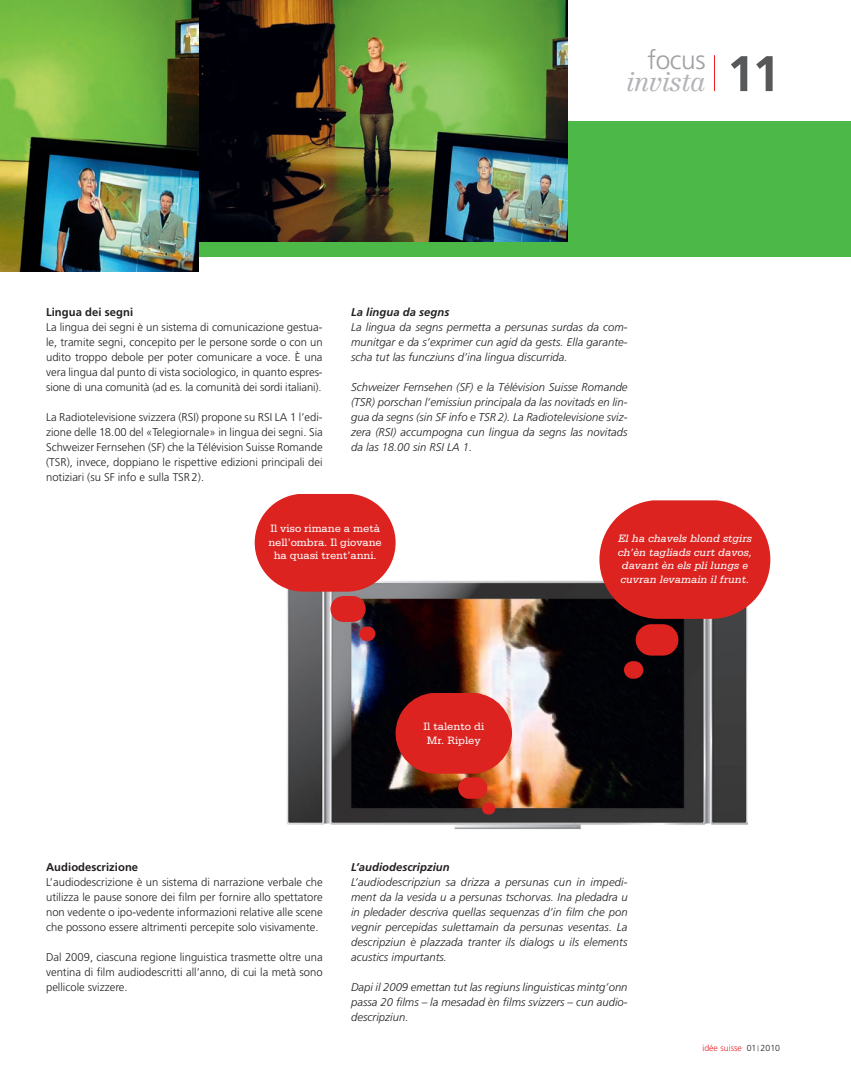
<style>
.page{position:relative;width:851px;height:1081px;background:#fff}
.page>*{position:absolute;margin:0;border:0;box-sizing:border-box;transform-origin:0 0}
.t1{font:italic 300 26.25px "Centennial";letter-spacing:-.03em;color:#b2b3b7}
.t2{font:300 26.25px "Frutiger LT";letter-spacing:-.015em;color:#9d9fa2}
.Fliesstext___Deutsc{font:300 11.25px/15px "Frutiger LT";color:#231f20;text-align:justify}
.Fliesstext___Franz{font:italic 300 11.25px/15px "Frutiger LT";letter-spacing:.005em;color:#231f20;text-align:justify}
.Bubbles{font:italic 11.25px "Serifa";color:#fff}
.Bubbles-2{font:11.25px/13.8px "Serifa";letter-spacing:-.005em;color:#fff;text-align:center}
.Fliesstext___Franz-2{font:italic 700 11.25px "Frutiger LT";letter-spacing:.005em;color:#231f20}
.Fliesstext___Franz-3{font:700 11.25px "Frutiger LT";letter-spacing:.005em;color:#231f20}
.t3{font:300 8.75px "Frutiger LT";color:#ee1d23}
.s1{font-family:"Frutiger LT";font-weight:700;font-style:normal;font-size:50px;color:#57585a}
.s2{color:#231f20}
</style>
<div class="page">
<img style="left:287px;top:580px;width:460px;height:249px">
<div style="left:0;top:121px;width:850px;height:135px;background:#4cb848"></div>
<img style="left:198px;top:0;width:369px;height:241px">
<img style="left:0;top:0;width:198px;height:271px">
<svg style="left:359px;top:626px;width:16px;height:15px"></svg>
<div style="left:330px;top:596px;width:35px;height:26px;background:#dc2320;border-radius:13px"></div>
<svg style="left:255px;top:494px;width:140px;height:98px;background:#de403d"></svg>
<div style="left:624px;top:661px;width:19px;height:18px;background:#dc2320;border-radius:9px"></div>
<div style="left:635px;top:624px;width:43px;height:31px;background:#dc2320;border-radius:16px"></div>
<svg style="left:599px;top:500px;width:171px;height:119px;background:#d73a38"></svg>
<svg style="left:482px;top:802px;width:13px;height:12px"></svg>
<div style="left:458px;top:777px;width:29px;height:22px;background:#dc2320;border-radius:11px"></div>
<svg style="left:395px;top:693px;width:117px;height:81px;background:#d1312c"></svg>
<hr style="left:714px;top:55px;width:1px;height:36px;background:#ee1d23">
<h1 class="t2" style="left:647px;top:45px;width:60px">focus</h1>
<p class="t1" style="left:626px;top:66px;width:155px">invista <span class="s1">11</span></p>
<p class="Fliesstext___Franz-3" style="left:46px;top:306px;width:88px">Lingua dei segni</p>
<p class="Fliesstext___Deutsc" style="left:46px;top:320px;width:278px">La lingua dei segni è un sistema di comunicazione gestua&shy;le, tramite segni, concepito per le persone sorde o con un udito troppo debole per poter comunicare a voce. È una vera lingua dal punto di vista sociologico, in quanto espres&shy;sione di una comunità (ad es. la comunità dei sordi italiani).</p>
<p class="Fliesstext___Deutsc" style="left:46px;top:410px;width:278px">La Radiotelevisione svizzera (RSI) propone su RSI LA 1 l’edi&shy;zione delle 18.00 del «Telegiornale» in lingua dei segni. Sia Schweizer Fernsehen (SF) che la Télévision Suisse Romande (TSR), invece, doppiano le rispettive edizioni principali dei notiziari (su SF info e sulla TSR2).</p>
<p class="Fliesstext___Franz-2" style="left:351px;top:306px;width:100px">La lingua da segns</p>
<p class="Fliesstext___Franz" style="left:351px;top:320px;width:278px">La lingua da segns permetta a persunas surdas da com&shy;munitgar e da s’exprimer cun agid da gests. Ella garante&shy;scha tut las funcziuns d’ina lingua discurrida.</p>
<p class="Fliesstext___Franz" style="left:351px;top:380px;width:278px">Schweizer Fernsehen (SF) e la Télévision Suisse Romande (TSR) porschan l’emissiun principala da las novitads en lin&shy;gua da segns (sin SF info e TSR2). La Radiotelevisione sviz&shy;zera (RSI) accumpogna cun lingua da segns las novitads da las 18.00 sin RSI LA 1.</p>
<p class="Bubbles-2" style="left:268px;top:521px;width:115px">Il viso rimane a metà nell’ombra. Il giovane ha quasi trent’anni.</p>
<p class="Bubbles" style="left:618px;top:532px;width:135px">El ha chavels blond stgirs</p>
<p class="Bubbles" style="left:617px;top:546px;width:136px">ch’èn tagliads curt davos,</p>
<p class="Bubbles" style="left:621px;top:559px;width:128px">davant èn els pli lungs e</p>
<p class="Bubbles" style="left:620px;top:573px;width:130px">cuvran levamain il frunt.</p>
<p class="Bubbles-2" style="left:423px;top:719px;width:62px">Il talento di<br>Mr. Ripley</p>
<p class="Fliesstext___Franz-3" style="left:46px;top:861px;width:94px">Audiodescrizione</p>
<p class="Fliesstext___Deutsc" style="left:46px;top:875px;width:278px">L’audiodescrizione è un sistema di narrazione verbale che utilizza le pause sonore dei film per fornire allo spettatore non vedente o ipo-vedente informazioni relative alle scene che possono essere altrimenti percepite solo visivamente.</p>
<p class="Fliesstext___Deutsc" style="left:46px;top:950px;width:278px">Dal 2009, ciascuna regione linguistica trasmette oltre una ventina di film audiodescritti all’anno, di cui la metà sono pellicole svizzere.</p>
<p class="Fliesstext___Franz-2" style="left:351px;top:861px;width:100px">L’audiodescripziun</p>
<p class="Fliesstext___Franz" style="left:351px;top:875px;width:278px">L’audiodescripziun sa drizza a persunas cun in impedi&shy;ment da la vesida u a persunas tschorvas. Ina pledadra u in pledader descriva quellas sequenzas d’in film che pon vegnir percepidas sulettamain da persunas vesentas. La descripziun è plazzada tranter ils dialogs u ils elements acustics impurtants.</p>
<p class="Fliesstext___Franz" style="left:351px;top:980px;width:278px">Dapi il 2009 emettan tut las regiuns linguisticas mintg’onn passa 20 films – la mesadad èn films svizzers – cun audio&shy;descripziun.</p>
<p class="t3" style="left:702px;top:1043px;width:79px">idée suisse <span class="s2">01</span> <sup>|</sup> <span class="s2">2010</span></p>
</div>
